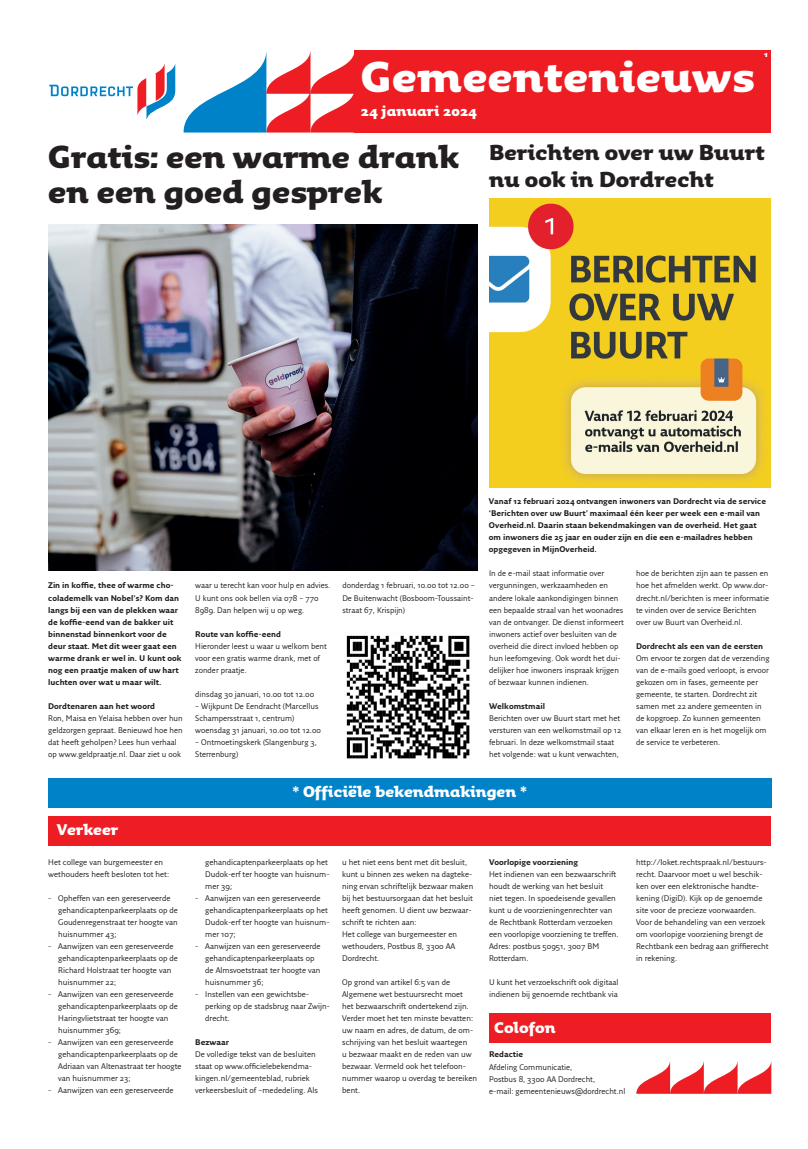
<style>
.page{position:relative;width:808px;height:1149px;background:#fff}
.page>*{position:absolute;margin:0;border:0;box-sizing:border-box;transform-origin:0 0}
.t1{font:900 42px "Fresco Inf Sans";letter-spacing:.01em;color:#fff}
.t2{font:900 31px/35px "Fresco Inf Sans";color:#231f20}
.t3{font:900 21px/27px "Fresco Inf Sans";color:#231f20}
.t4{font:900 15px "Fresco Inf Sans";color:#fff}
.t5{font:900 14px "Fresco Inf Sans";letter-spacing:.01em;color:#fff}
.t6{font:8px/12px "Fresco Sans";color:#231f20}
.t7{font:700 8px/12px "Fresco Sans";color:#231f20}
.t8{font:900 8px "Fresco Inf Sans";color:#fff}
</style>
<div class="page">
<div style="left:355px;top:50px;width:416px;height:82px;background:#ee1d23"></div>
<svg style="left:184px;top:50px;width:171px;height:82px"></svg>
<svg style="left:49px;top:64px;width:126px;height:55px"></svg>
<img style="left:346px;top:635px;width:124px;height:124px">
<img style="left:489px;top:198px;width:282px;height:290px">
<div style="left:48px;top:816px;width:723px;height:29px;background:#ee1d23"></div>
<div style="left:489px;top:1012px;width:282px;height:29px;background:#ee1d23"></div>
<svg style="left:636px;top:1061px;width:135px;height:32px"></svg>
<img style="left:48px;top:225px;width:429px;height:345px">
<div style="left:48px;top:777px;width:723px;height:29px;background:#0082c8"></div>
<h1 class="t1" style="left:361px;top:51px;width:395px">Gemeentenieuws</h1>
<h3 class="t5" style="left:361px;top:102px;width:118px">24 januari 2024</h3>
<p class="t8" style="left:764px;top:49px;width:5px">1</p>
<h2 class="t2" style="left:48px;top:138px;width:412px">Gratis: een warme drank en een goed gesprek</h2>
<h3 class="t3" style="left:489px;top:138px;width:277px">Berichten over uw Buurt nu ook in Dordrecht</h3>
<p class="t7" style="left:48px;top:579px;width:135px">Zin in koffie, thee of warme cho&shy;colademelk van Nobel’s? Kom dan langs bij een van de plekken waar de koffie-eend van de bakker uit binnenstad binnenkort voor de deur staat. Met dit weer gaat een warme drank er wel in. U kunt ook nog een praatje maken of uw hart luchten over wat u maar wilt.</p>
<p class="t7" style="left:48px;top:699px;width:108px">Dordtenaren aan het woord</p>
<p class="t6" style="left:48px;top:711px;width:136px">Ron, Maisa en Yelaisa hebben over hun geldzorgen gepraat. Benieuwd hoe hen dat heeft geholpen? Lees hun verhaal op www.geldpraatje.nl. Daar ziet u ook</p>
<p class="t6" style="left:195px;top:579px;width:137px">waar u terecht kan voor hulp en advies.<br>U kunt ons ook bellen via 078 – 770<br>8989. Dan helpen wij u op weg.</p>
<p class="t7" style="left:195px;top:627px;width:87px">Route van koffie-eend</p>
<p class="t6" style="left:195px;top:639px;width:133px">Hieronder leest u waar u welkom bent voor een gratis warme drank, met of zonder praatje.</p>
<p class="t6" style="left:195px;top:687px;width:120px">dinsdag 30 januari, 10.00 tot 12.00</p>
<p class="t6" style="left:195px;top:699px;width:127px">– Wijkpunt De Eendracht (Marcellus<br>Schampersstraat 1, centrum) woensdag 31 januari, 10.00 tot 12.00</p>
<p class="t6" style="left:195px;top:735px;width:123px">– Ontmoetingskerk (Slangenburg 3,<br>Sterrenburg)</p>
<p class="t6" style="left:342px;top:579px;width:134px">donderdag 1 februari, 10.00 tot 12.00 –<br>De Buitenwacht (Bosboom-Toussaint&shy;straat 67, Krispijn)</p>
<p class="t7" style="left:489px;top:494px;width:279px">Vanaf 12 februari 2024 ontvangen inwoners van Dordrecht via de service ‘Berichten over uw Buurt’ maximaal één keer per week een e-mail van Overheid.nl. Daarin staan bekendmakingen van de overheid. Het gaat om inwoners die 25 jaar en ouder zijn en die een e-mailadres hebben opgegeven in MijnOverheid.</p>
<p class="t6" style="left:489px;top:567px;width:136px">In de e-mail staat informatie over vergunningen, werkzaamheden en andere lokale aankondigingen binnen een bepaalde straal van het woonadres van de ontvanger. De dienst informeert inwoners actief over besluiten van de overheid die direct invloed hebben op hun leefomgeving. Ook wordt het dui&shy;delijker hoe inwoners inspraak krijgen of bezwaar kunnen indienen.</p>
<p class="t7" style="left:489px;top:699px;width:57px">Welkomstmail</p>
<p class="t6" style="left:489px;top:711px;width:134px">Berichten over uw Buurt start met het versturen van een welkomstmail op 12 februari. In deze welkomstmail staat het volgende: wat u kunt verwachten,</p>
<p class="t6" style="left:636px;top:567px;width:134px">hoe de berichten zijn aan te passen en hoe het afmelden werkt. Op www.dor&shy;drecht.nl/berichten is meer informatie te vinden over de service Berichten over uw Buurt van Overheid.nl.</p>
<p class="t7" style="left:636px;top:639px;width:128px">Dordrecht als een van de eersten</p>
<p class="t6" style="left:636px;top:651px;width:135px">Om ervoor te zorgen dat de verzending van de e-mails goed verloopt, is ervoor gekozen om in fases, gemeente per gemeente, te starten. Dordrecht zit samen met 22 andere gemeenten in de kopgroep. Zo kunnen gemeenten van elkaar leren en is het mogelijk om de service te verbeteren.</p>
<h3 class="t4" style="left:57px;top:820px;width:63px">Verkeer</h3>
<p class="t6" style="left:48px;top:855px;width:122px">Het college van burgemeester en wethouders heeft besloten tot het:</p>
<p class="t6" style="left:58px;top:891px;width:121px;text-indent:-10px">- Opheffen van een gereserveerde gehandicaptenparkeerplaats op de<br>Goudenregenstraat ter hoogte van huisnummer 43;</p>
<p class="t6" style="left:58px;top:939px;width:121px;text-indent:-10px">- Aanwijzen van een gereserveerde gehandicaptenparkeerplaats op de<br>Richard Holstraat ter hoogte van huisnummer 22;</p>
<p class="t6" style="left:58px;top:987px;width:121px;text-indent:-10px">- Aanwijzen van een gereserveerde gehandicaptenparkeerplaats op de<br>Haringvlietstraat ter hoogte van huisnummer 369;</p>
<p class="t6" style="left:58px;top:1035px;width:125px;text-indent:-10px">- Aanwijzen van een gereserveerde gehandicaptenparkeerplaats op de<br>Adriaan van Altenastraat ter hoogte van huisnummer 23;</p>
<p class="t6" style="left:48px;top:1083px;width:127px">- Aanwijzen van een gereserveerde</p>
<h3 class="t4" style="left:292px;top:781px;width:236px">* Officiële bekendmakingen *</h3>
<p class="t6" style="left:205px;top:855px;width:126px">gehandicaptenparkeerplaats op het<br>Dudok-erf ter hoogte van huisnum&shy;mer 39;</p>
<p class="t6" style="left:205px;top:891px;width:126px;text-indent:-10px">- Aanwijzen van een gereserveerde gehandicaptenparkeerplaats op het<br>Dudok-erf ter hoogte van huisnum&shy;mer 107;</p>
<p class="t6" style="left:205px;top:939px;width:117px;text-indent:-10px">- Aanwijzen van een gereserveerde gehandicaptenparkeerplaats op de Almsvoetstraat ter hoogte van huisnummer 36;</p>
<p class="t6" style="left:205px;top:987px;width:126px;text-indent:-10px">- Instellen van een gewichtsbe&shy;perking op de stadsbrug naar Zwijn&shy;drecht.</p>
<p class="t7" style="left:195px;top:1035px;width:35px">Bezwaar</p>
<p class="t6" style="left:195px;top:1047px;width:124px">De volledige tekst van de besluiten staat op www.officielebekendma&shy;kingen.nl/gemeenteblad, rubriek verkeersbesluit of –mededeling. Als</p>
<p class="t6" style="left:342px;top:855px;width:133px">u het niet eens bent met dit besluit, kunt u binnen zes weken na dagteke&shy;ning ervan schriftelijk bezwaar maken bij het bestuursorgaan dat het besluit heeft genomen. U dient uw bezwaar&shy;schrift te richten aan:<br>Het college van burgemeester en wethouders, Postbus 8, 3300 AA<br>Dordrecht.</p>
<p class="t6" style="left:342px;top:975px;width:136px">Op grond van artikel 6:5 van de<br>Algemene wet bestuursrecht moet<br>het bezwaarschrift ondertekend zijn.<br>Verder moet het ten minste bevatten: uw naam en adres, de datum, de om&shy;schrijving van het besluit waartegen<br>u bezwaar maakt en de reden van uw bezwaar. Vermeld ook het telefoon&shy;nummer waarop u overdag te bereiken bent.</p>
<p class="t7" style="left:489px;top:855px;width:91px">Voorlopige voorziening</p>
<p class="t6" style="left:489px;top:867px;width:131px">Het indienen van een bezwaarschrift houdt de werking van het besluit niet tegen. In spoedeisende gevallen kunt u de voorzieningenrechter van de Rechtbank Rotterdam verzoeken een voorlopige voorziening te treffen.<br>Adres: postbus 50951, 3007 BM<br>Rotterdam.</p>
<p class="t6" style="left:489px;top:975px;width:131px">U kunt het verzoekschrift ook digitaal indienen bij genoemde rechtbank via</p>
<h3 class="t4" style="left:494px;top:1018px;width:63px">Colofon</h3>
<p class="t7" style="left:489px;top:1047px;width:35px">Redactie</p>
<p class="t6" style="left:489px;top:1060px;width:138px">Afdeling Communicatie,<br>Postbus 8, 3300 AA Dordrecht,<br>e-mail: gemeentenieuws@dordrecht.nl</p>
<p class="t6" style="left:636px;top:855px;width:134px">http://loket.rechtspraak.nl/bestuurs&shy;recht. Daarvoor moet u wel beschik&shy;ken over een elektronische handte&shy;kening (DigiD). Kijk op de genoemde site voor de precieze voorwaarden.<br>Voor de behandeling van een verzoek om voorlopige voorziening brengt de Rechtbank een bedrag aan griffierecht in rekening.</p>
</div>
